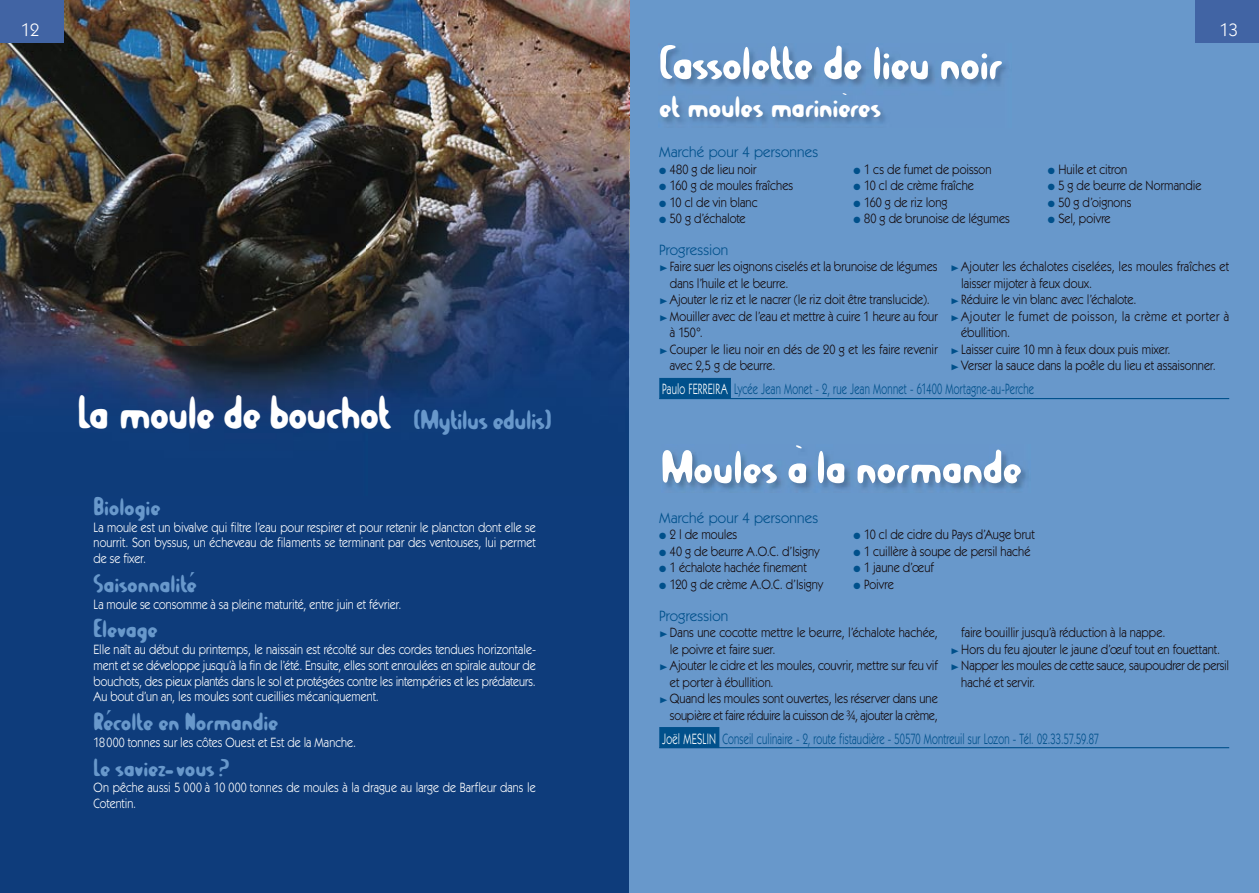
<style>
.page{position:relative;width:1259px;height:893px;background:#fff}
.page>*{position:absolute;margin:0;border:0;box-sizing:border-box;transform-origin:0 0}
.t1{font:51px "Balcony Angels";letter-spacing:-.01em;color:#fff}
.t2{font:33px "Balcony Angels";color:#fff}
.t3{font:27px "Balcony Angels";letter-spacing:-.005em;color:#6898cb}
.t4{font:18px "Itc Kabel";color:#fff}
.t5{font:15px "Itc Kabel";letter-spacing:.015em;color:#00508b;scale:.69 1}
.t6{font:15px "Itc Kabel";letter-spacing:.015em;color:#00508b}
.t7{font:13.5px/16.5px "Itc Kabel";letter-spacing:.005em;color:#130a0d;scale:.9 1}
.t8{font:13.5px/15.8px "Itc Kabel";letter-spacing:.005em;color:#fff;text-align:justify;scale:.88 1}
.t9{font:9px/16.5px "Zapf Dingbats ITC";color:#00508b;text-align:justify}
.t10{font:9px/16.5px "Zeal";color:#00508b}
.s1{font-size:30px;color:#6898cb}
.s2{color:#fff}
</style>
<div class="page">
<div style="left:0;top:0;width:629px;height:893px;background:#0e3c7b"></div>
<div style="left:629px;top:0;width:630px;height:893px;background:#6898cb"></div>
<img style="left:0;top:0;width:629px;height:422px">
<img style="left:629px;top:0;width:1px;height:496px">
<div style="left:659px;top:378px;width:72px;height:21px;background:#00508b"></div>
<hr style="left:659px;top:398px;width:570px;height:1px;background:#00508b">
<img style="left:665px;top:452px;width:361px;height:38px">
<hr style="left:659px;top:747px;width:570px;height:1px;background:#00508b">
<div style="left:659px;top:727px;width:60px;height:21px;background:#00508b"></div>
<div style="left:0;top:0;width:64px;height:43px;background:#4164a4"></div>
<div style="left:1195px;top:0;width:64px;height:43px;background:#4164a4"></div>
<h3 class="t4" style="left:21px;top:19px;width:19px">12</h3>
<h3 class="t4" style="left:1219px;top:19px;width:19px">13</h3>
<h1 class="t1" style="left:659px;top:40px;width:344px">Cassolette de lieu noir</h1>
<h2 class="t2" style="left:659px;top:92px;width:223px">et moules marinières</h2>
<h1 class="t1" style="left:78px;top:390px;width:475px">La moule de bouchot <span class="s1">(Mytilus edulis)</span></h1>
<h3 class="t3" style="left:94px;top:494px;width:68px">Biologie</h3>
<p class="t8" style="left:94px;top:519px;width:504px">La moule est un bivalve qui filtre l’eau pour respirer et pour retenir le plancton dont elle se nourrit. Son byssus, un écheveau de filaments se terminant par des ventouses, lui permet de se fixer.</p>
<h3 class="t3" style="left:94px;top:571px;width:104px">Saisonnalité</h3>
<p class="t8" style="left:94px;top:596px;width:351px">La moule se consomme à sa pleine maturité, entre juin et février.</p>
<h3 class="t3" style="left:94px;top:617px;width:66px">Elevage</h3>
<p class="t8" style="left:94px;top:641px;width:504px">Elle naît au début du printemps, le naissain est récolté sur des cordes tendues horizontale&shy;ment et se développe jusqu’à la fin de l’été. Ensuite, elles sont enroulées en spirale autour de bouchots, des pieux plantés dans le sol et protégées contre les intempéries et les prédateurs.<br>Au bout d’un an, les moules sont cueillies mécaniquement.</p>
<h3 class="t3" style="left:94px;top:710px;width:186px">Récolte en Normandie</h3>
<p class="t8" style="left:94px;top:734px;width:300px">18 000 tonnes sur les côtes Ouest et Est de la Manche.</p>
<h3 class="t3" style="left:94px;top:755px;width:137px">Le saviez-vous ?</h3>
<p class="t8" style="left:94px;top:780px;width:504px">On pêche aussi 5 000 à 10 000 tonnes de moules à la drague au large de Barfleur dans le<br>Cotentin.</p>
<p class="t6" style="left:659px;top:143px;width:160px">Marché pour 4 personnes</p>
<p class="t7" style="left:670px;top:160px;width:139px">480 g de lieu noir<br>160 g de moules fraîches<br>10 cl de vin blanc<br>50 g d’échalote</p>
<p class="t9" style="left:659px;top:162px;width:9px">● ● ● ●</p>
<p class="t7" style="left:864px;top:160px;width:163px">1 cs de fumet de poisson<br>10 cl de crème fraîche<br>160 g de riz long<br>80 g de brunoise de légumes</p>
<p class="t9" style="left:853px;top:162px;width:9px">● ● ● ●</p>
<p class="t7" style="left:1058px;top:160px;width:160px">Huile et citron<br>5 g de beurre de Normandie<br>50 g d’oignons<br>Sel, poivre</p>
<p class="t9" style="left:1047px;top:162px;width:9px">● ● ● ●</p>
<p class="t6" style="left:659px;top:241px;width:71px">Progression</p>
<p class="t7" style="left:670px;top:258px;width:299px">Faire suer les oignons ciselés et la brunoise de légumes dans l’huile et le beurre.<br>Ajouter le riz et le nacrer (le riz doit être translucide).<br>Mouiller avec de l’eau et mettre à cuire 1 heure au four à 150°.<br>Couper le lieu noir en dés de 20 g et les faire revenir avec 2,5 g de beurre.</p>
<p class="t7" style="left:961px;top:258px;width:299px">Ajouter les échalotes ciselées, les moules fraîches et laisser mijoter à feux doux.<br>Réduire le vin blanc avec l’échalote.<br>Ajouter le fumet de poisson, la crème et porter à ébullition.<br>Laisser cuire 10 mn à feux doux puis mixer.<br>Verser la sauce dans la poêle du lieu et assaisonner.</p>
<p class="t10" style="left:659px;top:260px;width:10px">®</p>
<p class="t10" style="left:659px;top:293px;width:10px">® ®</p>
<p class="t10" style="left:659px;top:343px;width:10px">®</p>
<p class="t10" style="left:950px;top:260px;width:10px">®</p>
<p class="t10" style="left:950px;top:293px;width:10px">® ®</p>
<p class="t10" style="left:950px;top:343px;width:10px">® ®</p>
<p class="t5" style="left:662px;top:381px;width:540px"><span class="s2">Paulo FERREIRA</span> Lycée Jean Monet - 2, rue Jean Monnet - 61400 Mortagne-au-Perche</p>
<h1 class="t1" style="left:659px;top:444px;width:364px">Moules à la normande</h1>
<p class="t6" style="left:659px;top:509px;width:160px">Marché pour 4 personnes</p>
<p class="t7" style="left:670px;top:526px;width:172px">2 l de moules<br>40 g de beurre A.O.C. d’Isigny<br>1 échalote hachée finement<br>120 g de crème A.O.C. d’Isigny</p>
<p class="t9" style="left:659px;top:528px;width:9px">● ● ● ●</p>
<p class="t7" style="left:864px;top:526px;width:191px">10 cl de cidre du Pays d’Auge brut<br>1 cuillère à soupe de persil haché<br>1 jaune d’œuf<br>Poivre</p>
<p class="t9" style="left:853px;top:528px;width:9px">● ● ● ●</p>
<p class="t6" style="left:659px;top:607px;width:71px">Progression</p>
<p class="t7" style="left:670px;top:624px;width:299px">Dans une cocotte mettre le beurre, l’échalote hachée, le poivre et faire suer.<br>Ajouter le cidre et les moules, couvrir, mettre sur feu vif et porter à ébullition.<br>Quand les moules sont ouvertes, les réserver dans une soupière et faire réduire la cuisson de ¾, ajouter la crème,</p>
<p class="t10" style="left:659px;top:626px;width:10px">®</p>
<p class="t10" style="left:659px;top:659px;width:10px">®</p>
<p class="t10" style="left:659px;top:692px;width:10px">®</p>
<p class="t7" style="left:961px;top:624px;width:299px">faire bouillir jusqu’à réduction à la nappe.<br>Hors du feu ajouter le jaune d’œuf tout en fouettant.<br>Napper les moules de cette sauce, saupoudrer de persil haché et servir.</p>
<p class="t10" style="left:950px;top:643px;width:10px">® ®</p>
<p class="t5" style="left:662px;top:730px;width:634px"><span class="s2">Joël MESLIN</span> Conseil culinaire - 2, route fistaudière - 50570 Montreuil sur Lozon - Tél. 02.33.57.59.87</p>
</div>
